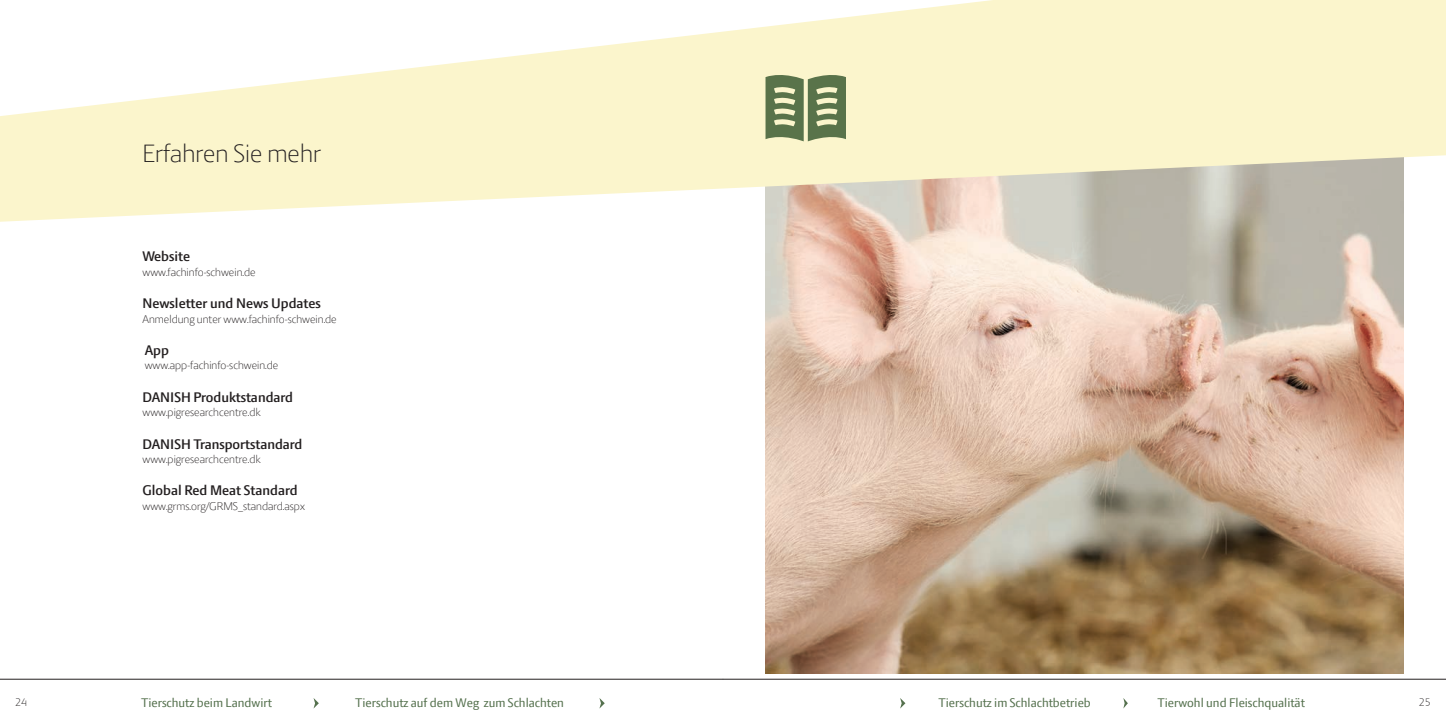
<style>
.page{position:relative;width:1446px;height:723px;background:#fff}
.page>*{position:absolute;margin:0;border:0;box-sizing:border-box;transform-origin:0 0}
.Side_overskrift_ligh{font:300 27px "LF Press Sans";color:#231f20}
.t1{font:600 15px "LF Press Sans";color:#231f20}
.t2{font:13.5px "LF Press Sans";color:#55714e}
.t3{font:300 12px "LF Press Sans";color:#231f20}
</style>
<div class="page">
<hr style="left:0;top:679px;width:723px;height:1px;background:#231f20">
<hr style="left:723px;top:679px;width:723px;height:1px;background:#231f20">
<svg style="left:0;top:32px;width:723px;height:190px;fill:#fbf5cc"></svg>
<svg style="left:313px;top:698px;width:6px;height:10px"></svg>
<svg style="left:599px;top:698px;width:6px;height:10px"></svg>
<svg style="left:900px;top:698px;width:5px;height:10px"></svg>
<svg style="left:1123px;top:698px;width:5px;height:10px"></svg>
<img style="left:765px;top:188px;width:638px;height:486px">
<svg style="left:723px;top:0;width:723px;height:188px;fill:#fbf5cc"></svg>
<svg style="left:765px;top:71px;width:81px;height:70px"></svg>
<p class="Side_overskrift_ligh" style="left:143px;top:137px;width:180px">Erfahren Sie mehr</p>
<p class="t1" style="left:143px;top:248px;width:49px">Website</p>
<p class="t3" style="left:143px;top:265px;width:115px">www.fachinfo-schwein.de</p>
<p class="t1" style="left:143px;top:295px;width:180px">Newsletter und News Updates</p>
<p class="t3" style="left:143px;top:312px;width:196px">Anmeldung unter www.fachinfo-schwein.de</p>
<p class="t1" style="left:145px;top:341px;width:26px">App</p>
<p class="t3" style="left:145px;top:358px;width:135px">www.app-fachinfo-schwein.de</p>
<p class="t1" style="left:143px;top:388px;width:152px">DANISH Produktstandard</p>
<p class="t3" style="left:143px;top:405px;width:120px">www.pigresearchcentre.dk</p>
<p class="t1" style="left:143px;top:435px;width:161px">DANISH Transportstandard</p>
<p class="t3" style="left:143px;top:452px;width:120px">www.pigresearchcentre.dk</p>
<p class="t1" style="left:143px;top:482px;width:157px">Global Red Meat Standard</p>
<p class="t3" style="left:143px;top:499px;width:164px">www.grms.org/GRMS_standard.aspx</p>
<p class="t3" style="left:15px;top:695px;width:13px">24</p>
<p class="t2" style="left:141px;top:694px;width:132px">Tierschutz beim Landwirt</p>
<p class="t2" style="left:355px;top:694px;width:210px">Tierschutz auf dem Weg zum Schlachten</p>
<p class="t2" style="left:938px;top:694px;width:154px">Tierschutz im Schlachtbetrieb</p>
<p class="t2" style="left:1157px;top:694px;width:149px">Tierwohl und Fleischqualität</p>
<p class="t3" style="left:1418px;top:695px;width:13px">25</p>
</div>
